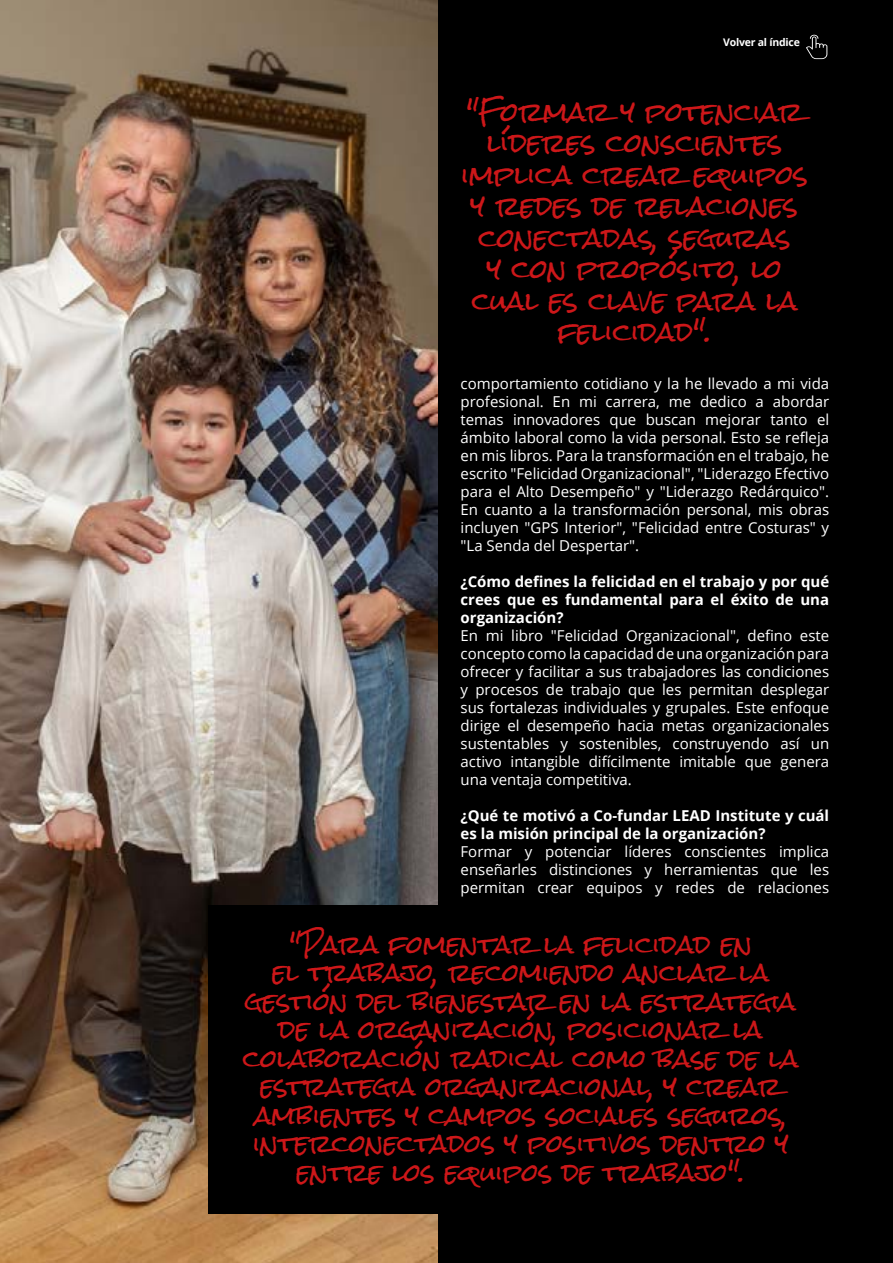
<style>
.page{position:relative;width:893px;height:1263px;background:#000}
.page>*{position:absolute;margin:0;border:0;box-sizing:border-box;transform-origin:0 0}
.t1{font:25.5px/31.5px "Rock Salt";color:#cd1719;text-align:center}
.t2{font:24px/28.5px "Rock Salt";color:#cd1719;text-align:center}
.t3{font:15px/18px "Open Sans";color:#fff;text-align:justify}
.t4{font:700 15px/18px "Open Sans";color:#fff;text-align:justify}
.t5{font:700 10.5px "Open Sans";letter-spacing:-.02em;color:#fff}
</style>
<div class="page">
<img style="left:0;top:0;width:438px;height:1263px">
<div style="left:208px;top:906px;width:302px;height:308px;background:#000"></div>
<svg style="left:806px;top:35px;width:21px;height:24px"></svg>
<p class="t5" style="left:723px;top:35px;width:78px">Volver al índice</p>
<h1 class="t1" style="left:462px;top:97px;width:348px">"Formar y potenciar líderes conscientes implica crear equipos y redes de relaciones conectadas, seguras<br>y con propósito, lo cual es clave para la felicidad".</h1>
<p class="t3" style="left:461px;top:374px;width:370px">comportamiento cotidiano y la he llevado a mi vida profesional. En mi carrera, me dedico a abordar temas innovadores que buscan mejorar tanto el ámbito laboral como la vida personal. Esto se refleja en mis libros. Para la transformación en el trabajo, he escrito "Felicidad Organizacional", "Liderazgo Efectivo para el Alto Desempeño" y "Liderazgo Redárquico".<br>En cuanto a la transformación personal, mis obras incluyen "GPS Interior", "Felicidad entre Costuras" y "La Senda del Despertar".</p>
<p class="t4" style="left:461px;top:572px;width:370px">¿Cómo defines la felicidad en el trabajo y por qué crees que es fundamental para el éxito de una organización?</p>
<p class="t3" style="left:461px;top:626px;width:370px">En mi libro "Felicidad Organizacional", defino este concepto como la capacidad de una organización para ofrecer y facilitar a sus trabajadores las condiciones y procesos de trabajo que les permitan desplegar sus fortalezas individuales y grupales. Este enfoque dirige el desempeño hacia metas organizacionales sustentables y sostenibles, construyendo así un activo intangible difícilmente imitable que genera una ventaja competitiva.</p>
<p class="t4" style="left:461px;top:806px;width:370px">¿Qué te motivó a Co-fundar LEAD Institute y cuál es la misión principal de la organización?</p>
<p class="t3" style="left:461px;top:842px;width:370px">Formar y potenciar líderes conscientes implica enseñarles distinciones y herramientas que les permitan crear equipos y redes de relaciones</p>
<p class="t2" style="left:243px;top:931px;width:557px">"Para fomentar la felicidad en<br>el trabajo, recomiendo anclar la gestión del bienestar en la estrategia de la organización, posicionar la colaboración radical como base de la estrategia organizacional, y crear ambientes y campos sociales seguros, interconectados y positivos dentro y entre los equipos de trabajo".</p>
</div>
